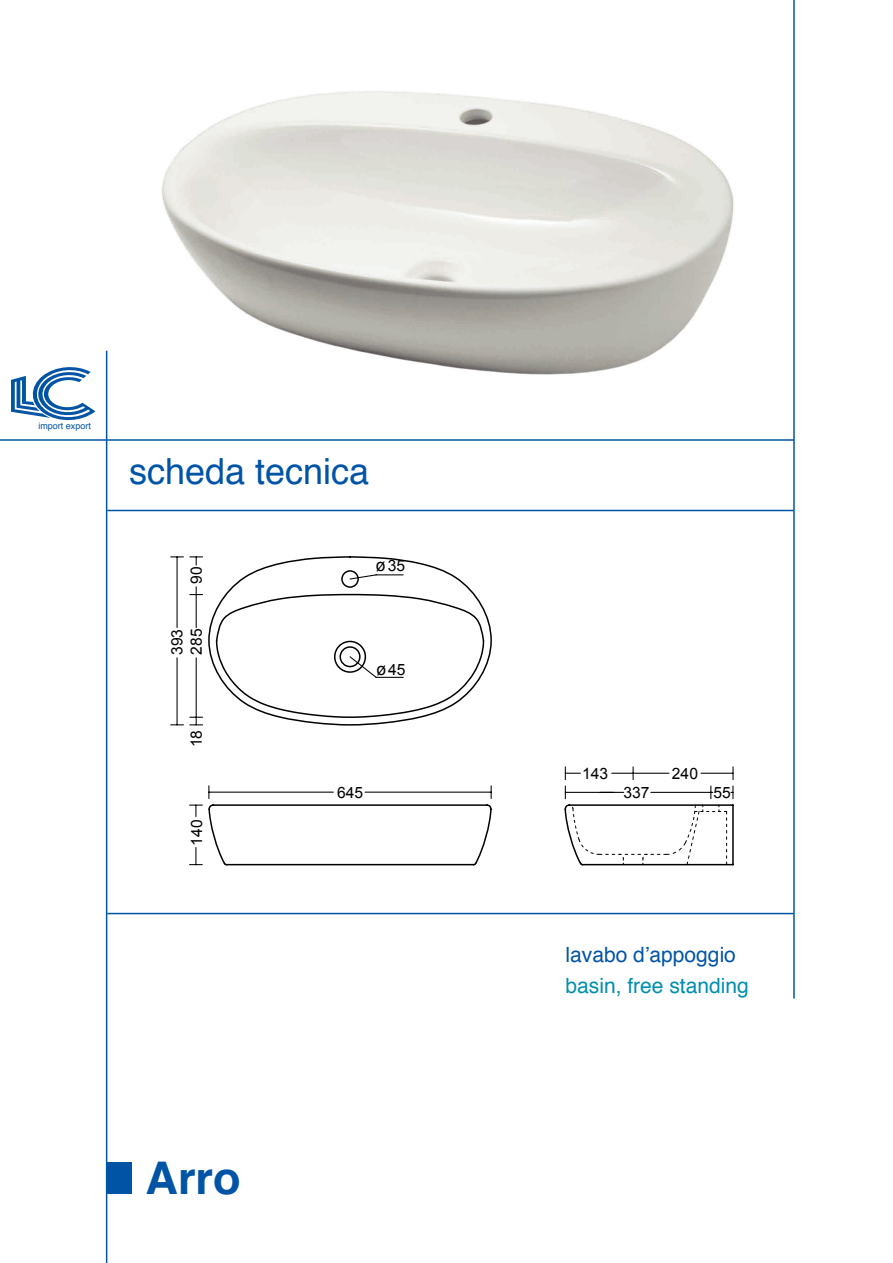
<style>
.page{position:relative;width:893px;height:1263px;background:#fff}
.page>*{position:absolute;margin:0;border:0;box-sizing:border-box;transform-origin:0 0}
.t1{font:700 45px "Helvetica";color:#0054a6}
.t2{font:36px "Helvetica";color:#0054a6}
.t3{font:21px "Helvetica";color:#008eb0}
.t4{font:21px "Helvetica";color:#0054a6}
.t5{font:15.6px "Arial";color:#000}
.t6{font:9px "Helvetica";color:#0054a6}
.s1{font-size:16.95px}
</style>
<div class="page">
<img style="left:161px;top:91px;width:573px;height:284px">
<div style="left:107px;top:1162px;width:25px;height:31px;background:#0054a6"></div>
<hr style="left:0;top:439px;width:794px;height:2px;background:#0054a6">
<hr style="left:107px;top:913px;width:687px;height:1px;background:#0054a6">
<hr style="left:107px;top:510px;width:687px;height:1px;background:#0054a6">
<hr style="left:106px;top:351px;width:1px;height:912px;background:#0054a6">
<hr style="left:793px;top:0;width:2px;height:998px;background:#0054a6">
<svg style="left:170px;top:556px;width:33px;height:310px"></svg>
<svg style="left:208px;top:556px;width:526px;height:310px"></svg>
<svg style="left:11px;top:367px;width:84px;height:54px"></svg>
<p class="t6" style="left:38px;top:419px;width:54px">import export</p>
<h2 class="t2" style="left:129px;top:444px;width:242px">scheda tecnica</h2>
<p class="t5" style="left:186px;top:584px;width:19px;rotate:-90deg">90</p>
<p class="t5" style="left:186px;top:655px;width:28px;rotate:-90deg">285</p>
<p class="t5" style="left:167px;top:655px;width:28px;rotate:-90deg">393</p>
<p class="t5" style="left:186px;top:747px;width:19px;rotate:-90deg">18</p>
<p class="t5" style="left:186px;top:846px;width:28px;rotate:-90deg">140</p>
<p class="t5" style="left:376px;top:555px;width:31px"><span class="s1">ø</span>35</p>
<p class="t5" style="left:376px;top:660px;width:31px"><span class="s1">ø</span>45</p>
<p class="t5" style="left:337px;top:782px;width:28px">645</p>
<h1 class="t1" style="left:146px;top:1142px;width:96px">Arro</h1>
<p class="t5" style="left:582px;top:763px;width:28px">143</p>
<p class="t5" style="left:672px;top:763px;width:28px">240</p>
<p class="t5" style="left:623px;top:782px;width:28px">337</p>
<p class="t5" style="left:713px;top:782px;width:19px">55</p>
<h3 class="t4" style="left:566px;top:938px;width:172px">lavabo d’appoggio</h3>
<h3 class="t3" style="left:566px;top:969px;width:185px">basin, free standing</h3>
</div>
